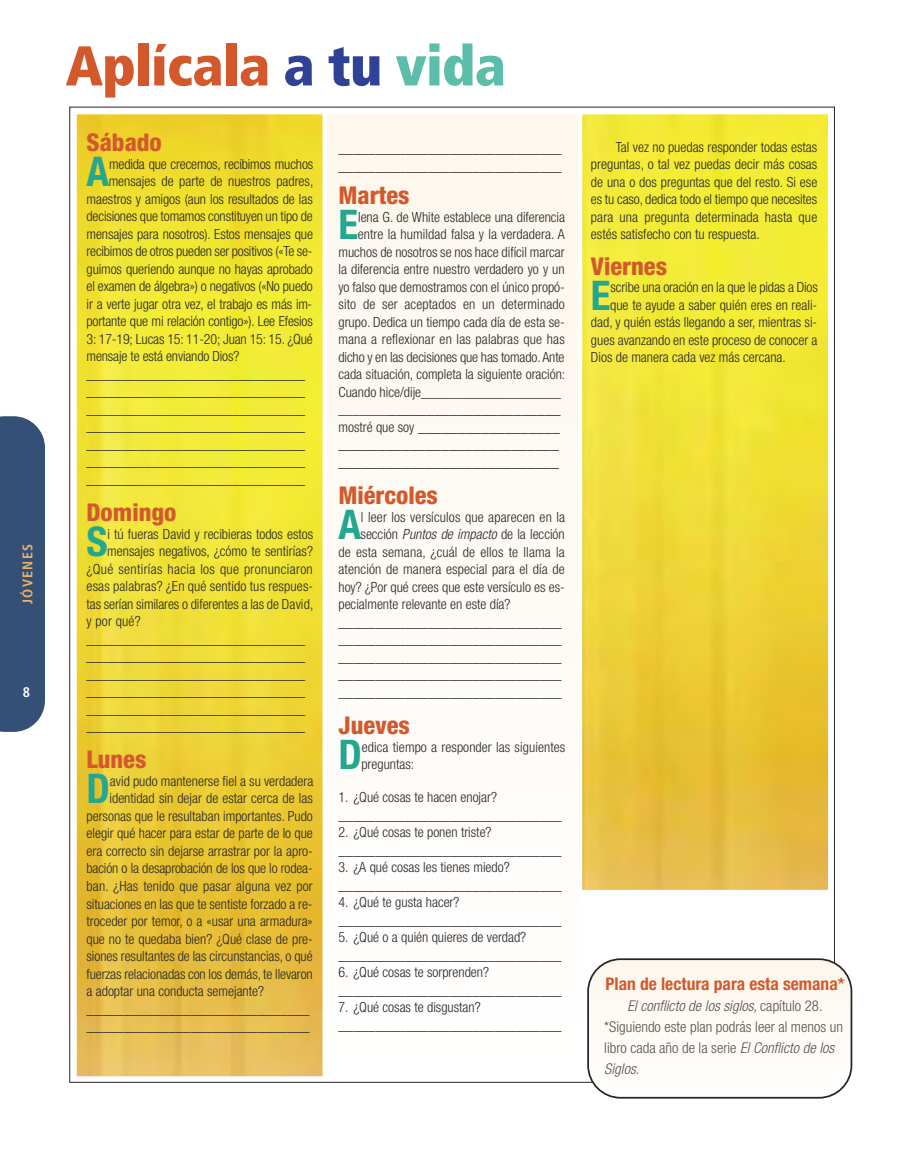
<style>
.page{position:relative;width:898px;height:1150px;background:#fff}
.page>*{position:absolute;margin:0;border:0;box-sizing:border-box;transform-origin:0 0}
.t1{font:900 condensed 56px "Frutiger";letter-spacing:-.01em;color:#d3592c}
.t2{font:700 condensed 40.95px "Helvetica Neue";color:#24a78e}
.t3{font:800 condensed 24.5px "Helvetica Neue";color:#d3592c}
.t4{font:700 condensed 17.5px "Helvetica Neue";color:#d3592c}
.t5{font:300 condensed 15.75px/17.5px "Helvetica Neue";color:#272627;text-align:justify}
.t6{font:300 condensed 14.88px/17.5px "Helvetica Neue";color:#272627;text-align:justify}
.t7{font:300 condensed 14.88px/21px "Helvetica Neue";color:#58524a}
.t8{font:300 condensed 14px/17.5px "Helvetica Neue";color:#272627;text-align:right}
.t9{font:300 condensed 14px "Helvetica Neue";letter-spacing:.025em;color:#272627}
.t10{font:700 condensed 14px "Frutiger";letter-spacing:.1em;color:#eab366}
.t11{font:700 condensed 14px "Frutiger";color:#fff}
.s1{color:#304296}
.s2{color:#5bbdaa}
.s3{font-size:14px}
.s4{font-style:italic}
</style>
<div class="page">
<div style="left:0;top:416px;width:45px;height:316px;background:#345077"></div>
<img style="left:78px;top:116px;width:243px;height:959px">
<div style="left:75px;top:113px;width:249px;height:965px;border:2px solid #fff"></div>
<div style="left:327px;top:114px;width:251px;height:960px;background:#fefbf6"></div>
<img style="left:583px;top:116px;width:244px;height:772px">
<div style="left:580px;top:113px;width:250px;height:778px;border:2px solid #fff"></div>
<svg style="left:587px;top:958px;width:265px;height:140px"></svg>
<p class="t10" style="left:19px;top:604px;width:62px;rotate:-90deg">JÓVENES</p>
<p class="t11" style="left:23px;top:683px;width:9px">8</p>
<h1 class="t1" style="left:66px;top:32px;width:442px">Aplícala <span class="s1">a tu</span> <span class="s2">vida</span></h1>
<h3 class="t3" style="left:87px;top:127px;width:77px">Sábado</h3>
<h2 class="t2" style="left:87px;top:147px;width:24px">A</h2>
<p class="t8" style="left:109px;top:155px;width:206px">medida que crecemos, recibimos muchos</p>
<p class="t8" style="left:109px;top:172px;width:206px">mensajes de parte de nuestros padres,</p>
<p class="t8" style="left:87px;top:190px;width:228px">maestros y amigos (aun los resultados de las</p>
<p class="t8" style="left:87px;top:207px;width:228px">decisiones que tomamos constituyen un tipo de</p>
<p class="t8" style="left:87px;top:225px;width:228px">mensajes para nosotros). Estos mensajes que</p>
<p class="t8" style="left:87px;top:242px;width:227px">recibimos de otros pueden ser positivos («Te se-</p>
<p class="t8" style="left:87px;top:260px;width:228px">guimos queriendo aunque no hayas aprobado</p>
<p class="t8" style="left:87px;top:277px;width:228px">el examen de álgebra») o negativos («No puedo</p>
<p class="t8" style="left:87px;top:295px;width:227px">ir a verte jugar otra vez, el trabajo es más im-</p>
<p class="t8" style="left:87px;top:312px;width:228px">portante que mi relación contigo»). Lee Efesios</p>
<p class="t8" style="left:87px;top:330px;width:228px">3: 17-19; Lucas 15: 11-20; Juan 15: 15. ¿Qué</p>
<p class="t8" style="left:87px;top:347px;width:154px">mensaje te está enviando Dios?</p>
<p class="t6" style="left:87px;top:364px;width:220px">______________________________ ______________________________ ______________________________ ______________________________ ______________________________ ______________________________ ______________________________</p>
<h3 class="t3" style="left:87px;top:497px;width:91px">Domingo</h3>
<h2 class="t2" style="left:87px;top:517px;width:23px">S</h2>
<p class="t8" style="left:108px;top:525px;width:207px">i tú fueras David y recibieras todos estos</p>
<p class="t8" style="left:107px;top:542px;width:207px">mensajes negativos, ¿cómo te sentirías?</p>
<p class="t9" style="left:87px;top:560px;width:228px">¿Qué sentirías hacia los que pronunciaron</p>
<p class="t8" style="left:87px;top:577px;width:228px">esas palabras? ¿En qué sentido tus respues-</p>
<p class="t8" style="left:87px;top:595px;width:228px">tas serían similares o diferentes a las de David,</p>
<p class="t8" style="left:87px;top:612px;width:56px">y por qué?</p>
<p class="t6" style="left:87px;top:629px;width:220px">______________________________ ______________________________ ______________________________ ______________________________ ______________________________ ______________________________</p>
<h3 class="t3" style="left:87px;top:744px;width:61px">Lunes</h3>
<h2 class="t2" style="left:87px;top:764px;width:25px">D</h2>
<p class="t8" style="left:110px;top:772px;width:205px">avid pudo mantenerse fiel a su verdadera</p>
<p class="t8" style="left:110px;top:789px;width:205px">identidad sin dejar de estar cerca de las</p>
<p class="t8" style="left:87px;top:807px;width:228px">personas que le resultaban importantes. Pudo</p>
<p class="t8" style="left:87px;top:824px;width:228px">elegir qué hacer para estar de parte de lo que</p>
<p class="t8" style="left:87px;top:842px;width:228px">era correcto sin dejarse arrastrar por la apro-</p>
<p class="t8" style="left:87px;top:859px;width:228px">bación o la desaprobación de los que lo rodea-</p>
<p class="t8" style="left:87px;top:877px;width:228px">ban. ¿Has tenido que pasar alguna vez por</p>
<p class="t8" style="left:87px;top:894px;width:228px">situaciones en las que te sentiste forzado a re-</p>
<p class="t8" style="left:87px;top:912px;width:228px">troceder por temor, o a «usar una armadura»</p>
<p class="t8" style="left:87px;top:929px;width:228px">que no te quedaba bien? ¿Qué clase de pre-</p>
<p class="t8" style="left:87px;top:947px;width:228px">siones resultantes de las circunstancias, o qué</p>
<p class="t8" style="left:87px;top:964px;width:228px">fuerzas relacionadas con los demás, te llevaron</p>
<p class="t8" style="left:87px;top:982px;width:179px">a adoptar una conducta semejante?</p>
<p class="t6" style="left:87px;top:999px;width:225px">______________________________ ______________________________</p>
<p class="t6" style="left:338px;top:139px;width:225px">______________________________ ______________________________</p>
<h3 class="t3" style="left:338px;top:180px;width:73px">Martes</h3>
<h2 class="t2" style="left:338px;top:200px;width:21px">E</h2>
<p class="t8" style="left:338px;top:208px;width:228px">lena G. de White establece una diferencia entre la humildad falsa y la verdadera. A muchos de nosotros se nos hace difícil marcar la diferencia entre nuestro verdadero yo y un yo falso que demostramos con el único propó&shy;sito de ser aceptados en un determinado grupo. Dedica un tiempo cada día de esta se&shy;mana a reflexionar en las palabras que has dicho y en las decisiones que has tomado. Ante cada situación, completa la siguiente oración:<br>Cuando hice/dije____________________</p>
<p class="t5" style="left:338px;top:400px;width:224px"><span class="s3">_______</span>______________________ <span class="s3">mostré que soy</span> __________________ ____________________________ ____________________________</p>
<h3 class="t3" style="left:338px;top:480px;width:101px">Miércoles</h3>
<h2 class="t2" style="left:338px;top:500px;width:24px">A</h2>
<p class="t8" style="left:361px;top:508px;width:206px">l leer los versículos que aparecen en la</p>
<p class="t8" style="left:360px;top:525px;width:206px">sección <span class="s4">Puntos de impacto</span> de la lección</p>
<p class="t8" style="left:338px;top:543px;width:228px">de esta semana, ¿cuál de ellos te llama la</p>
<p class="t8" style="left:338px;top:560px;width:228px">atención de manera especial para el día de</p>
<p class="t8" style="left:338px;top:578px;width:228px">hoy? ¿Por qué crees que este versículo es es-</p>
<p class="t8" style="left:338px;top:595px;width:174px">pecialmente relevante en este día?</p>
<p class="t6" style="left:338px;top:612px;width:225px">______________________________ ______________________________ ______________________________ ______________________________ ______________________________</p>
<h3 class="t3" style="left:338px;top:710px;width:73px">Jueves</h3>
<h2 class="t2" style="left:338px;top:730px;width:25px">D</h2>
<p class="t8" style="left:361px;top:738px;width:205px;text-align:left">edica tiempo a responder las siguientes preguntas:</p>
<p class="t8" style="left:338px;top:788px;width:160px">1. ¿Qué cosas te hacen enojar?</p>
<p class="t6" style="left:338px;top:806px;width:225px">______________________________</p>
<p class="t8" style="left:338px;top:823px;width:155px">2. ¿Qué cosas te ponen triste?</p>
<p class="t6" style="left:338px;top:841px;width:225px">______________________________</p>
<p class="t8" style="left:338px;top:858px;width:173px">3. ¿A qué cosas les tienes miedo?</p>
<p class="t6" style="left:338px;top:876px;width:225px">______________________________</p>
<p class="t8" style="left:338px;top:893px;width:122px">4. ¿Qué te gusta hacer?</p>
<p class="t6" style="left:338px;top:911px;width:225px">______________________________</p>
<p class="t8" style="left:338px;top:928px;width:189px">5. ¿Qué o a quién quieres de verdad?</p>
<p class="t6" style="left:338px;top:946px;width:225px">______________________________</p>
<p class="t8" style="left:338px;top:963px;width:152px">6. ¿Qué cosas te sorprenden?</p>
<p class="t6" style="left:338px;top:981px;width:225px">______________________________</p>
<p class="t8" style="left:338px;top:998px;width:144px">7. ¿Qué cosas te disgustan?</p>
<p class="t6" style="left:338px;top:1016px;width:225px">______________________________</p>
<p class="t8" style="left:591px;top:138px;width:228px;text-align:justify;text-indent:25px">Tal vez no puedas responder todas estas preguntas, o tal vez puedas decir más cosas de una o dos preguntas que del resto. Si ese es tu caso, dedica todo el tiempo que necesites para una pregunta determinada hasta que estés satisfecho con tu respuesta.</p>
<h3 class="t3" style="left:591px;top:251px;width:78px">Viernes</h3>
<h2 class="t2" style="left:591px;top:270px;width:21px">E</h2>
<p class="t8" style="left:610px;top:278px;width:209px">scribe una oración en la que le pidas a Dios</p>
<p class="t8" style="left:610px;top:296px;width:208px">que te ayude a saber quién eres en reali-</p>
<p class="t8" style="left:591px;top:313px;width:228px">dad, y quién estás llegando a ser, mientras si-</p>
<p class="t8" style="left:591px;top:331px;width:228px">gues avanzando en este proceso de conocer a</p>
<p class="t8" style="left:591px;top:348px;width:196px">Dios de manera cada vez más cercana.</p>
<p class="t4" style="left:605px;top:973px;width:241px">Plan de lectura para esta semana*</p>
<p class="t7" style="left:604px;top:995px;width:240px;text-indent:23px"><span class="s4">El conflicto de los siglos,</span> capítulo 28. *Siguiendo este plan podrás leer al menos un libro cada año de la serie <span class="s4">El Conflicto de los Siglos.</span></p>
</div>
